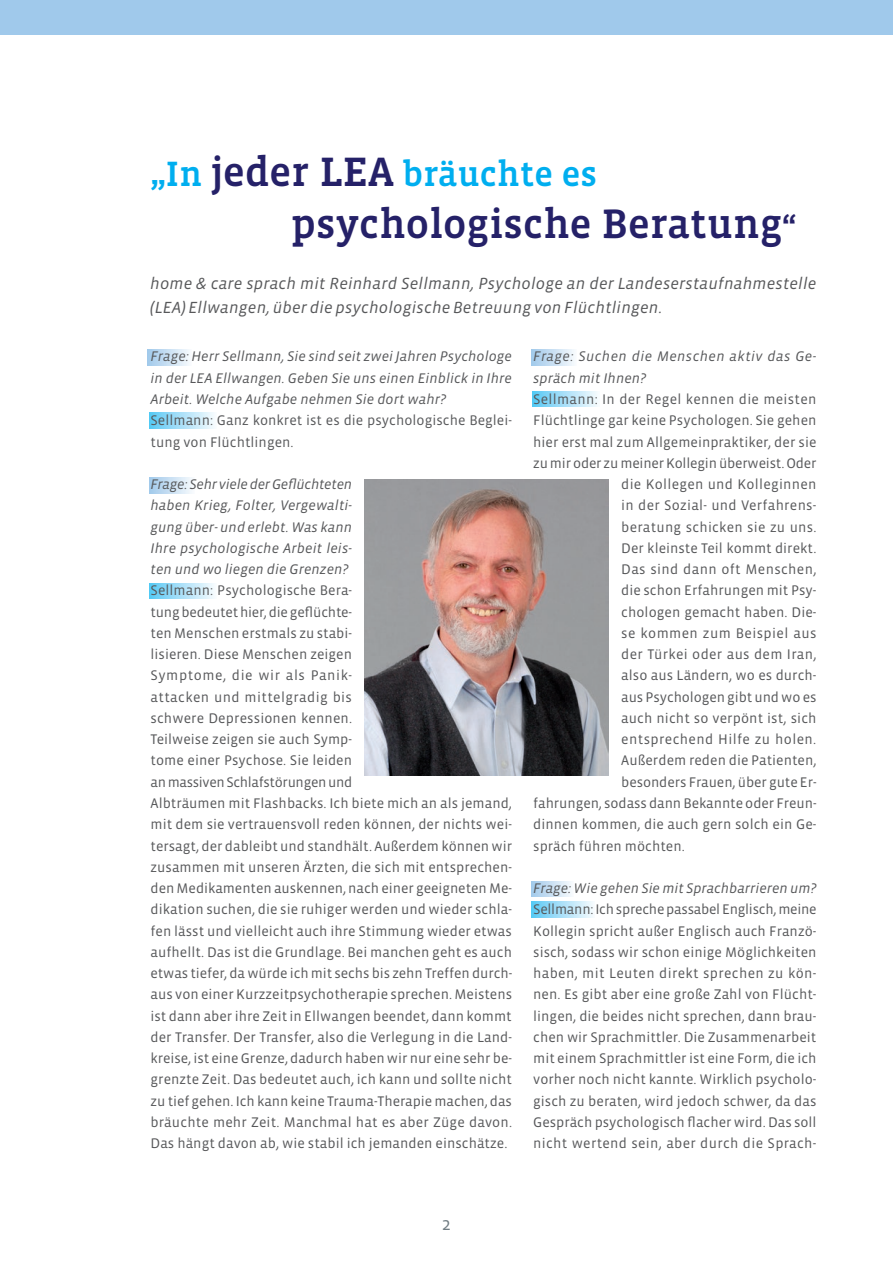
<style>
.page{position:relative;width:893px;height:1263px;background:#fff}
.page>*{position:absolute;margin:0;border:0;box-sizing:border-box;transform-origin:0 0}
.t1{font:500 42px "Vista Slab OT";letter-spacing:.005em;color:#252168}
.t2{font:500 36px "Vista Slab OT";letter-spacing:.005em;color:#00aeef}
.t3{font:18px "Vista Sans";color:#717d83}
.t4{font:italic 16.5px/24px "Vista Sans";letter-spacing:.01em;color:#57585a}
.t5{font:14.25px/21.3px "Vista Sans";letter-spacing:.005em;color:#57585a}
.t6{font:italic 14.25px/21.3px "Vista Sans";letter-spacing:.005em;color:#57585a;text-align:justify}
.t7{font:italic 14.25px/21.3px "Vista Sans";letter-spacing:.03em;color:#57585a}
.t8{font:14.25px "Vista Sans";letter-spacing:.03em;color:#57585a}
.t9{font:14.25px "Vista Sans";letter-spacing:-.015em;color:#57585a}
.t10{font:14.25px "Vista Sans";letter-spacing:.025em;color:#57585a}
.s1{font-size:42px;color:#252168}
.s2{font-size:33px}
</style>
<div class="page">
<div style="left:149px;top:583px;width:67px;height:16px;background:linear-gradient(to right,#5bc9f4,#fafafd)"></div>
<div style="left:149px;top:477px;width:45px;height:16px;background:linear-gradient(to right,#a1c9eb,#f7fafd)"></div>
<svg style="left:149px;top:413px;width:65px;height:15px"></svg>
<div style="left:148px;top:350px;width:43px;height:16px;background:linear-gradient(to right,#a2caeb,#f6fafd)"></div>
<svg style="left:531px;top:902px;width:62px;height:15px"></svg>
<div style="left:531px;top:881px;width:42px;height:16px;background:linear-gradient(to right,#a1c9eb,#f4f9fd)"></div>
<div style="left:533px;top:391px;width:67px;height:16px;background:linear-gradient(to right,#5cc9f4,#fbfbfd)"></div>
<div style="left:531px;top:350px;width:45px;height:16px;background:linear-gradient(to right,#a0c9ea,#f6fafd)"></div>
<div style="left:0;top:0;width:893px;height:34px;background:#a0c9eb"></div>
<img style="left:365px;top:479px;width:243px;height:296px">
<h2 class="t2" style="left:150px;top:155px;width:449px">„In <span class="s1">jeder LEA</span> bräuchte es</h2>
<h1 class="t1" style="left:291px;top:203px;width:507px">psychologische Beratung<span class="s2">“</span></h1>
<p class="t4" style="left:150px;top:272px;width:668px">home &amp; care sprach mit Reinhard Sellmann, Psychologe an der Landeserstaufnahmestelle (LEA) Ellwangen, über die psychologische Betreuung von Flüchtlingen.</p>
<p class="t7" style="left:533px;top:346px;width:285px">Frage: Suchen die Menschen aktiv das Ge&shy;spräch mit Ihnen?</p>
<p class="t5" style="left:533px;top:389px;width:285px">Sellmann: In der Regel kennen die meisten</p>
<p class="t5" style="left:533px;top:410px;width:285px">Flüchtlinge gar keine Psychologen. Sie gehen</p>
<p class="t5" style="left:533px;top:431px;width:285px">hier erst mal zum Allgemeinpraktiker, der sie</p>
<p class="t9" style="left:533px;top:456px;width:285px">zu mir oder zu meiner Kollegin überweist. Oder</p>
<p class="t5" style="left:621px;top:474px;width:197px">die Kollegen und Kolleginnen</p>
<p class="t5" style="left:621px;top:495px;width:197px">in der Sozial- und Verfahrens-</p>
<p class="t5" style="left:621px;top:516px;width:197px">beratung schicken sie zu uns.</p>
<p class="t5" style="left:621px;top:538px;width:197px">Der kleinste Teil kommt direkt.</p>
<p class="t10" style="left:621px;top:562px;width:197px">Das sind dann oft Menschen,</p>
<p class="t5" style="left:621px;top:580px;width:197px">die schon Erfahrungen mit Psy-</p>
<p class="t5" style="left:621px;top:601px;width:197px">chologen gemacht haben. Die-</p>
<p class="t8" style="left:621px;top:626px;width:197px">se kommen zum Beispiel aus</p>
<p class="t5" style="left:621px;top:644px;width:197px">der Türkei oder aus dem Iran,</p>
<p class="t5" style="left:621px;top:665px;width:197px">also aus Ländern, wo es durch-</p>
<p class="t5" style="left:621px;top:686px;width:197px">aus Psychologen gibt und wo es</p>
<p class="t5" style="left:621px;top:708px;width:197px">auch nicht so verpönt ist, sich</p>
<p class="t8" style="left:621px;top:732px;width:197px">entsprechend Hilfe zu holen.</p>
<p class="t5" style="left:621px;top:750px;width:197px">Außerdem reden die Patienten,</p>
<p class="t5" style="left:621px;top:772px;width:197px">besonders Frauen, über gute Er-</p>
<p class="t5" style="left:533px;top:793px;width:285px">fahrungen, sodass dann Bekannte oder Freun-</p>
<p class="t5" style="left:533px;top:814px;width:285px">dinnen kommen, die auch gern solch ein Ge-</p>
<p class="t5" style="left:533px;top:835px;width:153px">spräch führen möchten.</p>
<p class="t6" style="left:533px;top:878px;width:285px">Frage: Wie gehen Sie mit Sprachbarrieren um?</p>
<p class="t5" style="left:533px;top:899px;width:285px;text-align:justify">Sellmann: Ich spreche passabel Englisch, meine Kollegin spricht außer Englisch auch Franzö&shy;sisch, sodass wir schon einige Möglichkeiten haben, mit Leuten direkt sprechen zu kön&shy;nen. Es gibt aber eine große Zahl von Flücht&shy;lingen, die beides nicht sprechen, dann brau&shy;chen wir Sprachmittler. Die Zusammenarbeit mit einem Sprachmittler ist eine Form, die ich vorher noch nicht kannte. Wirklich psycholo&shy;gisch zu beraten, wird jedoch schwer, da das Gespräch psychologisch flacher wird. Das soll nicht wertend sein, aber durch die Sprach-</p>
<p class="t6" style="left:151px;top:346px;width:363px">Frage: Herr Sellmann, Sie sind seit zwei Jahren Psychologe in der LEA Ellwangen. Geben Sie uns einen Einblick in Ihre Arbeit. Welche Aufgabe nehmen Sie dort wahr?</p>
<p class="t5" style="left:151px;top:410px;width:363px">Sellmann: Ganz konkret ist es die psychologische Beglei&shy;tung von Flüchtlingen.</p>
<p class="t6" style="left:151px;top:474px;width:203px">Frage: Sehr viele der Geflüchteten ha ben Krieg, Folter, Vergewalti&shy;gung über- und erlebt. Was kann Ihre psychologische Arbeit leis&shy;ten und wo liegen die Grenzen?</p>
<p class="t5" style="left:151px;top:580px;width:363px">Sellmann: Psychologische Bera-<br>tung bedeutet hier, die geflüchte-<br>ten Menschen erstmals zu stabi-<br>lisieren. Diese Menschen zeigen<br>Symptome, die wir als Panik-<br>attacken und mittelgradig bis<br>schwere Depressionen kennen.<br>Teilweise zeigen sie auch Symp-<br>tome einer Psychose. Sie leiden<br>an massiven Schlafstörungen und<br>Albträumen mit Flashbacks. Ich biete mich an als jemand, mit dem sie vertrauensvoll reden können, der nichts wei&shy;tersagt, der dableibt und standhält. Außerdem können wir zusammen mit unseren Ärzten, die sich mit entsprechen&shy;den Medikamenten auskennen, nach einer geeigneten Me&shy;dikation suchen, die sie ruhiger werden und wieder schla&shy;fen lässt und vielleicht auch ihre Stimmung wieder etwas aufhellt. Das ist die Grundlage. Bei manchen geht es auch etwas tiefer, da würde ich mit sechs bis zehn Treffen durch&shy;aus von einer Kurzzeitpsychotherapie sprechen. Meistens ist dann aber ihre Zeit in Ellwangen beendet, dann kommt der Transfer. Der Transfer, also die Verlegung in die Land&shy;kreise, ist eine Grenze, dadurch haben wir nur eine sehr be&shy;grenzte Zeit. Das bedeutet auch, ich kann und sollte nicht zu tief gehen. Ich kann keine Trauma-Therapie machen, das bräuchte mehr Zeit. Manchmal hat es aber Züge davon.<br>Das hängt davon ab, wie stabil ich jemanden einschätze.</p>
<p class="t3" style="left:442px;top:1215px;width:10px">2</p>
</div>
